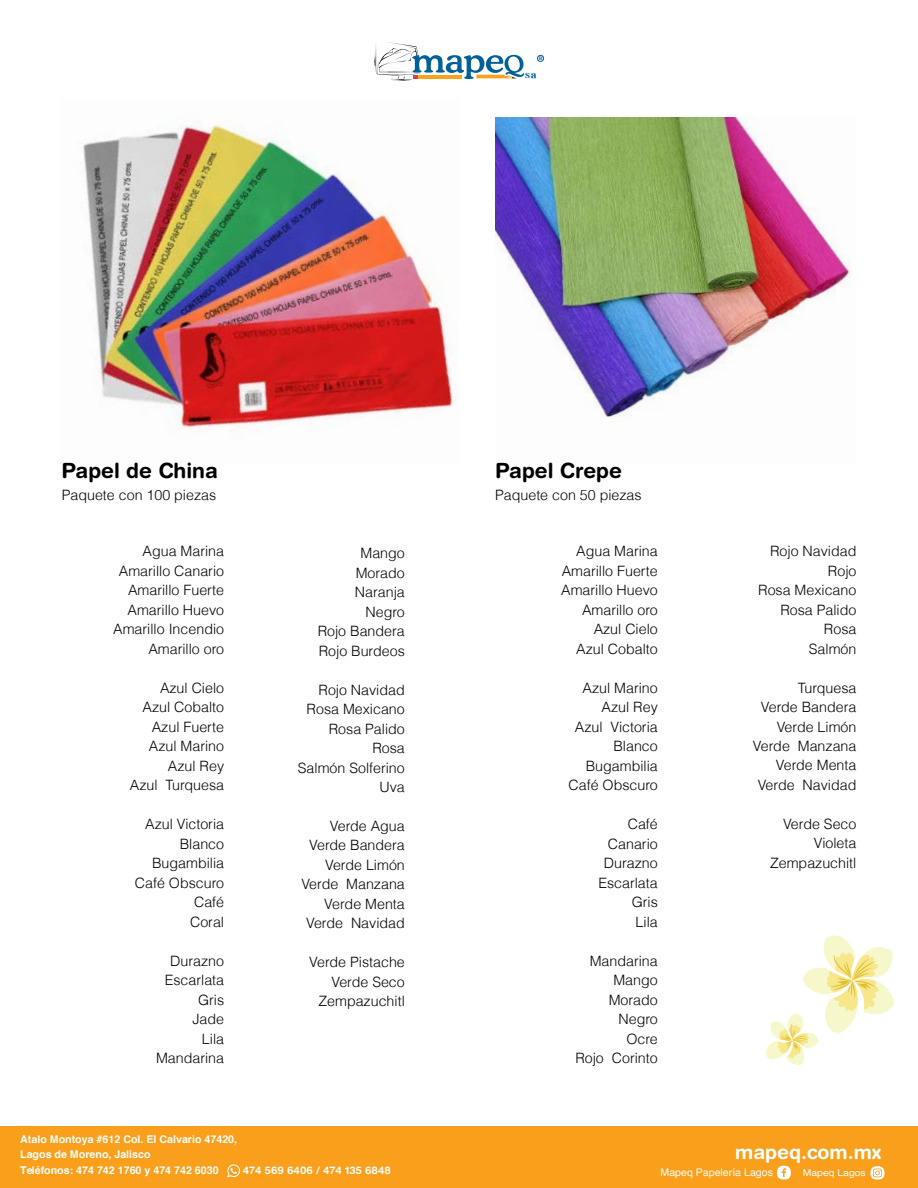
<style>
.page{position:relative;width:918px;height:1188px;background:#fff}
.page>*{position:absolute;margin:0;border:0;box-sizing:border-box;transform-origin:0 0}
.t1{font:700 21px "Helvetica Rounded";color:#000}
.t2{font:700 19.5px "Helvetica Rounded";color:#fff}
.t3{font:300 14.25px/19.5px "Helvetica";color:#000;text-align:right}
.t4{font:700 10.65px/14.5px "Helvetica";color:#fff}
.t5{font:10.65px "Helvetica";color:#fff}
.t6{font:700 10.5px "Helvetica Rounded";color:#fff}
.t7{font:9.75px "DF Mincho UB WIN RKSJ H";color:#00609c;scale:1.24 1}
.t8{font:9.6px "Helvetica";color:#fff;scale:1.09 1}
.t9{font:700 5.55px "Times New Roman";color:#00609c}
</style>
<div class="page">
<svg style="left:374px;top:42px;width:150px;height:39px"></svg>
<div style="left:537px;top:55px;width:7px;height:7px;border:1px solid #00609c;border-radius:50%"></div>
<div style="left:0;top:1126px;width:918px;height:62px;background:#f99f1c"></div>
<svg style="left:870px;top:1166px;width:15px;height:14px"></svg>
<svg style="left:777px;top:1166px;width:14px;height:14px"></svg>
<svg style="left:227px;top:1164px;width:13px;height:13px"></svg>
<img style="left:83px;top:120px;width:376px;height:313px">
<img style="left:495px;top:117px;width:356px;height:307px">
<svg style="left:766px;top:935px;width:128px;height:130px"></svg>
<p class="t9" style="left:539px;top:54px;width:5px">R</p>
<p class="t7" style="left:525px;top:69px;width:11px">sa</p>
<h1 class="t1" style="left:62px;top:458px;width:158px">Papel de China</h1>
<p class="t3" style="left:62px;top:485px;width:156px">Paquete con 100 piezas</p>
<p class="t3" style="left:113px;top:541px;width:112px">Agua Marina<br>Amarillo Canario<br>Amarillo Fuerte<br>Amarillo Huevo<br>Amarillo Incendio<br>Amarillo oro</p>
<p class="t3" style="left:130px;top:678px;width:96px">Azul Cielo<br>Azul Cobalto<br>Azul Fuerte<br>Azul Marino<br>Azul Rey<br>Azul Turquesa</p>
<p class="t3" style="left:135px;top:814px;width:91px">Azul Victoria<br>Blanco<br>Bugambilia<br>Café Obscuro<br>Café<br>Coral</p>
<p class="t3" style="left:156px;top:951px;width:70px">Durazno<br>Escarlata<br>Gris<br>Jade<br>Lila<br>Mandarina</p>
<p class="t3" style="left:318px;top:543px;width:89px">Mango<br>Morado<br>Naranja<br>Negro<br>Rojo Bandera<br>Rojo Burdeos</p>
<p class="t3" style="left:298px;top:680px;width:108px">Rojo Navidad<br>Rosa Mexicano<br>Rosa Palido<br>Rosa<br>Salmón Solferino<br>Uva</p>
<p class="t3" style="left:301px;top:816px;width:105px">Verde Agua<br>Verde Bandera<br>Verde Limón<br>Verde Manzana<br>Verde Menta<br>Verde Navidad</p>
<p class="t3" style="left:309px;top:953px;width:97px">Verde Pistache<br>Verde Seco<br>Zempazuchitl</p>
<h1 class="t1" style="left:495px;top:458px;width:128px">Papel Crepe</h1>
<p class="t3" style="left:495px;top:485px;width:148px">Paquete con 50 piezas</p>
<p class="t3" style="left:561px;top:541px;width:98px">Agua Marina<br>Amarillo Fuerte<br>Amarillo Huevo<br>Amarillo oro<br>Azul Cielo<br>Azul Cobalto</p>
<p class="t3" style="left:569px;top:678px;width:91px">Azul Marino<br>Azul Rey<br>Azul Victoria<br>Blanco<br>Bugambilia<br>Café Obscuro</p>
<p class="t3" style="left:598px;top:814px;width:61px">Café<br>Canario<br>Durazno<br>Escarlata<br>Gris<br>Lila</p>
<p class="t3" style="left:575px;top:951px;width:84px">Mandarina<br>Mango<br>Morado<br>Negro<br>Ocre<br>Rojo Corinto</p>
<p class="t3" style="left:758px;top:541px;width:100px">Rojo Navidad<br>Rojo<br>Rosa Mexicano<br>Rosa Palido<br>Rosa<br>Salmón</p>
<p class="t3" style="left:753px;top:678px;width:105px">Turquesa<br>Verde Bandera<br>Verde Limón<br>Verde Manzana<br>Verde Menta<br>Verde Navidad</p>
<p class="t3" style="left:770px;top:814px;width:88px">Verde Seco<br>Violeta<br>Zempazuchitl</p>
<p class="t4" style="left:20px;top:1132px;width:219px">Atalo Montoya #612 Col. El Calvario 47420,<br>Lagos de Moreno, Jalisco</p>
<p class="t4" style="left:20px;top:1163px;width:200px">Teléfonos: 474 742 1760 y 474 742 6030</p>
<h2 class="t2" style="left:735px;top:1140px;width:147px">mapeq.com.mx</h2>
<p class="t6" style="left:243px;top:1164px;width:150px">474 569 6406 / 474 135 6848</p>
<p class="t5" style="left:661px;top:1164px;width:114px">Mapeq Papelería Lagos</p>
<p class="t8" style="left:803px;top:1166px;width:59px">Mapeq Lagos</p>
</div>
